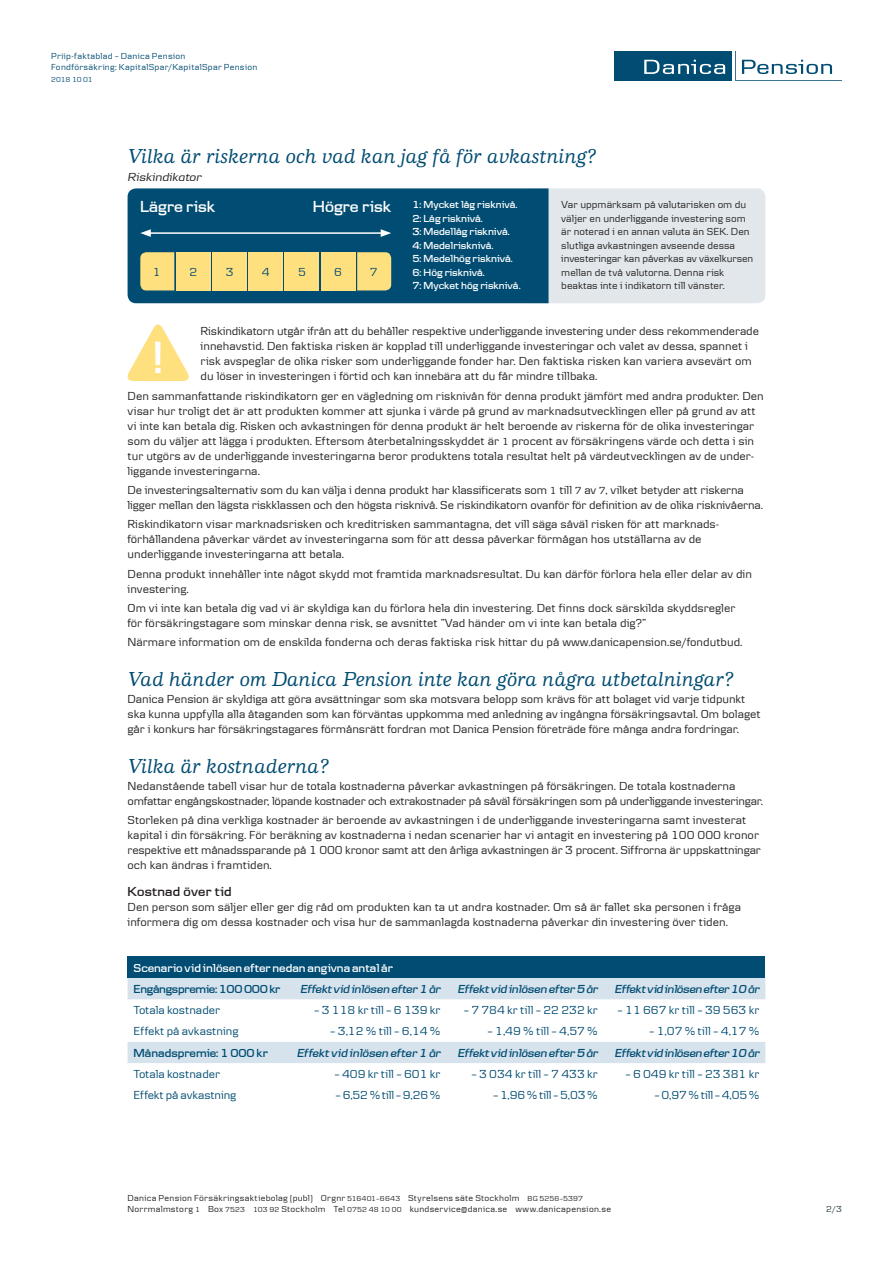
<style>
.page{position:relative;width:893px;height:1263px;background:#fff}
.page>*{position:absolute;margin:0;border:0;box-sizing:border-box;transform-origin:0 0}
.t1{font:700 46.5px "Danske Headline";color:#fff}
.t2{font:italic 500 21px "Danske Human";color:#004c72}
.t3{font:700 16.5px "Danske Headline";color:#fff}
.t4{font:700 13.5px "Danske Headline";letter-spacing:.02em;color:#231f20}
.Brödtext{font:12px/15px "Danske Text";color:#231f20}
.Tabell_Text_Högerstä{font:12px "Danske Text";color:#004c72}
.Brödtext-2{font:12px/15px "Danske Text";letter-spacing:-.02em;color:#231f20}
.Tabell_Underrubrik_Ö{font:italic 700 12px "Danske Text";letter-spacing:-.01em;color:#004c72}
.Tabell_Text_Vänsters{font:12px "Danske Text";color:#004c72}
.Tabell_Rubrik_Vit{font:700 12px "Danske Headline";color:#fff}
.Tabell_Underrubrik_V{font:700 12px "Danske Text";letter-spacing:-.02em;color:#004c72}
.Tabell_Underrubrik_V-2{font:700 12px "Danske Text";color:#004c72}
.t5{font:italic 12px "Danske Headline";letter-spacing:.02em;color:#231f20}
.Brödtext-3{font:10.5px/13.5px "Danske Text";color:#231f20}
.Brödtext-4{font:700 10.5px "Danske Headline";color:#fff}
.t6{font:9px/10.8px "Danske Text";letter-spacing:.025em;color:#231f20}
.t7{font:9px/10.8px "Danske Text";letter-spacing:.025em;color:#004c72}
.t8{font:9px "Danske Text";color:#21353f}
.t9{font:7.5px "Danske Text";letter-spacing:-.02em;color:#004c72}
.s1{font-size:10.5px}
.s2{font-size:7.5px}
</style>
<div class="page">
<div style="left:614px;top:51px;width:118px;height:30px;background:#004c72"></div>
<svg style="left:644px;top:60px;width:81px;height:14px"></svg>
<svg style="left:735px;top:51px;width:107px;height:30px"></svg>
<div style="left:128px;top:957px;width:637px;height:21px;background:#004c72"></div>
<svg style="left:128px;top:978px;width:637px;height:85px"></svg>
<div style="left:521px;top:188px;width:244px;height:115px;background:#e1e7ea;border-radius:9px"></div>
<div style="left:128px;top:188px;width:421px;height:115px;background:#004c72"></div>
<div style="left:140px;top:252px;width:251px;height:38px;background:#ffe07f"></div>
<hr style="left:149px;top:232px;width:234px;height:2px;background:#fff">
<svg style="left:140px;top:229px;width:11px;height:8px"></svg>
<svg style="left:381px;top:229px;width:10px;height:8px"></svg>
<svg style="left:127px;top:324px;width:62px;height:57px"></svg>
<p class="t7" style="left:51px;top:51px;width:208px">Priip-faktablad – Danica Pension<br>Fondförsäkring: KapitalSpar/KapitalSpar Pension</p>
<p class="t9" style="left:51px;top:75px;width:43px">2018 10 01</p>
<h2 class="t2" style="left:128px;top:144px;width:470px">Vilka är riskerna och vad kan jag få för avkastning?</h2>
<h4 class="t5" style="left:128px;top:170px;width:75px">Riskindikator</h4>
<h2 class="t3" style="left:140px;top:197px;width:77px">Lägre risk</h2>
<h2 class="t3" style="left:313px;top:197px;width:80px">Högre risk</h2>
<p class="Brödtext-3" style="left:561px;top:198px;width:194px">Var uppmärksam på valutarisken om du väljer en underliggande investering som är noterad i en annan valuta än SEK. Den slutliga avkastningen avseende dessa investeringar kan påverkas av växelkursen mellan de två valutorna. Denna risk beaktas inte i indikatorn till vänster.</p>
<p class="Brödtext-4" style="left:412px;top:199px;width:106px">1: Mycket låg risknivå.</p>
<p class="Brödtext-4" style="left:412px;top:212px;width:72px">2: Låg risknivå.</p>
<p class="Brödtext-4" style="left:412px;top:226px;width:99px">3: Medellåg risknivå.</p>
<p class="Brödtext-4" style="left:412px;top:239px;width:83px">4: Medelrisknivå.</p>
<p class="Brödtext-4" style="left:412px;top:253px;width:102px">5: Medelhög risknivå.</p>
<p class="Brödtext-4" style="left:412px;top:266px;width:74px">6: Hög risknivå.</p>
<p class="Brödtext-4" style="left:412px;top:280px;width:110px">7: Mycket hög risknivå.</p>
<h2 class="Tabell_Text_Högerstä" style="left:153px;top:265px;width:9px">1</h2>
<h2 class="Tabell_Text_Högerstä" style="left:190px;top:265px;width:9px">2</h2>
<h2 class="Tabell_Text_Högerstä" style="left:226px;top:265px;width:9px">3</h2>
<h2 class="Tabell_Text_Högerstä" style="left:262px;top:265px;width:9px">4</h2>
<h2 class="Tabell_Text_Högerstä" style="left:298px;top:265px;width:9px">5</h2>
<h2 class="Tabell_Text_Högerstä" style="left:334px;top:265px;width:9px">6</h2>
<h2 class="Tabell_Text_Högerstä" style="left:370px;top:265px;width:9px">7</h2>
<p class="Brödtext" style="left:201px;top:324px;width:560px">Riskindikatorn utgår ifrån att du behåller respektive underliggande investering under dess rekommenderade innehavstid. Den faktiska risken är kopplad till underliggande investeringar och valet av dessa, spannet i risk avspeglar de olika risker som underliggande fonder har. Den faktiska risken kan variera avsevärt om du löser in investeringen i förtid och kan innebära att du får mindre tillbaka.</p>
<p class="Brödtext" style="left:128px;top:388px;width:638px">Den sammanfattande riskindikatorn ger en vägledning om risknivån för denna produkt jämfört med andra produkter. Den visar hur troligt det är att produkten kommer att sjunka i värde på grund av marknadsutvecklingen eller på grund av att vi inte kan betala dig. Risken och avkastningen för denna produkt är helt beroende av riskerna för de olika investeringar som du väljer att lägga i produkten. Eftersom återbetalningsskyddet är <span class="s1">1</span> procent av försäkringens värde och detta i sin tur utgörs av de underliggande investeringarna beror produktens totala resultat helt på värdeutvecklingen av de under&shy;liggande investeringarna.</p>
<p class="Brödtext" style="left:128px;top:482px;width:637px">De investeringsalternativ som du kan välja i denna produkt har klassificerats som <span class="s1">1</span> till <span class="s1">7</span> av <span class="s1">7</span>, vilket betyder att riskerna ligger mellan den lägsta riskklassen och den högsta risknivå. Se riskindikatorn ovanför för definition av de olika risknivåerna.</p>
<p class="Brödtext" style="left:128px;top:516px;width:592px">Riskindikatorn visar marknadsrisken och kreditrisken sammantagna, det vill säga såväl risken för att marknads&shy;förhållandena påverkar värdet av investeringarna som för att dessa påverkar förmågan hos utställarna av de underliggande investeringarna att betala.</p>
<p class="Brödtext" style="left:128px;top:566px;width:626px">Denna produkt innehåller inte något skydd mot framtida marknadsresultat. Du kan därför förlora hela eller delar av din investering.</p>
<p class="Brödtext" style="left:128px;top:600px;width:609px">Om vi inte kan betala dig vad vi är skyldiga kan du förlora hela din investering. Det finns dock särskilda skyddsregler för försäkringstagare som minskar denna risk, se avsnittet ”Vad händer om vi inte kan betala dig?”</p>
<p class="Brödtext" style="left:128px;top:634px;width:616px">Närmare information om de enskilda fonderna och deras faktiska risk hittar du på www.danicapension.se/fondutbud.</p>
<h2 class="t2" style="left:128px;top:667px;width:607px">Vad händer om Danica Pension inte kan göra några utbetalningar?</h2>
<p class="Brödtext" style="left:128px;top:691px;width:634px">Danica Pension är skyldiga att göra avsättningar som ska motsvara belopp som krävs för att bolaget vid varje tidpunkt ska kunna uppfylla alla åtaganden som kan förväntas uppkomma med anledning av ingångna försäkringsavtal. Om bolaget går i konkurs har försäkringstagares förmånsrätt fordran mot Danica Pension företräde före många andra fordringar.</p>
<h2 class="t2" style="left:128px;top:754px;width:202px">Vilka är kostnaderna?</h2>
<p class="Brödtext-2" style="left:128px;top:778px;width:637px">Nedanstående tabell visar hur de totala kostnaderna påverkar avkastningen på försäkringen. De totala kostnaderna omfattar engångskostnader, löpande kostnader och extrakostnader på såväl försäkringen som på underliggande investeringar.</p>
<p class="Brödtext" style="left:128px;top:812px;width:635px">Storleken på dina verkliga kostnader är beroende av avkastningen i de underliggande investeringarna samt investerat kapital i din försäkring. För beräkning av kostnaderna i nedan scenarier har vi antagit en investering på 100 000 kronor respektive ett månadssparande på 1 000 kronor samt att den årliga avkastningen är 3 procent. Siffrorna är uppskattningar och kan ändras i framtiden.</p>
<h3 class="t4" style="left:128px;top:883px;width:106px">Kostnad över tid</h3>
<p class="Brödtext" style="left:128px;top:899px;width:615px">Den person som säljer eller ger dig råd om produkten kan ta ut andra kostnader. Om så är fallet ska personen i fråga informera dig om dessa kostnader och visa hur de sammanlagda kostnaderna påverkar din investering över tiden.</p>
<h2 class="t1" style="left:152px;top:331px;width:14px">!</h2>
<p class="Tabell_Rubrik_Vit" style="left:134px;top:961px;width:261px">Scenario vid inlösen efter nedan angivna antal år</p>
<p class="Tabell_Underrubrik_V" style="left:134px;top:982px;width:148px">Engångspremie: 100 000 kr</p>
<p class="Tabell_Underrubrik_Ö" style="left:300px;top:982px;width:142px">Effekt vid inlösen efter 1 år</p>
<p class="Tabell_Underrubrik_Ö" style="left:458px;top:982px;width:142px">Effekt vid inlösen efter 5 år</p>
<p class="Tabell_Underrubrik_Ö" style="left:615px;top:982px;width:146px">Effekt vid inlösen efter 10 år</p>
<p class="Tabell_Text_Vänsters" style="left:134px;top:1003px;width:88px">Totala kostnader</p>
<p class="Tabell_Text_Högerstä" style="left:314px;top:1003px;width:128px">– 3 118 kr till – 6 139 kr</p>
<p class="Tabell_Text_Högerstä" style="left:464px;top:1003px;width:136px">– 7 784 kr till – 22 232 kr</p>
<p class="Tabell_Text_Högerstä" style="left:617px;top:1003px;width:143px">– 11 667 kr till – 39 563 kr</p>
<p class="Tabell_Text_Vänsters" style="left:134px;top:1024px;width:107px">Effekt på avkastning</p>
<p class="Tabell_Text_Högerstä" style="left:330px;top:1024px;width:112px">– 3,12 % till – 6,14 %</p>
<p class="Tabell_Text_Högerstä" style="left:487px;top:1024px;width:112px">– 1,49 % till – 4,57 %</p>
<p class="Tabell_Text_Högerstä" style="left:649px;top:1024px;width:112px">– 1,07 % till – 4,17 %</p>
<p class="Tabell_Underrubrik_V-2" style="left:134px;top:1046px;width:136px">Månadspremie: 1 000 kr</p>
<p class="Tabell_Underrubrik_Ö" style="left:297px;top:1046px;width:145px">Effekt vid inlösen efter 1 år</p>
<p class="Tabell_Underrubrik_Ö" style="left:458px;top:1046px;width:142px">Effekt vid inlösen efter 5 år</p>
<p class="Tabell_Underrubrik_Ö" style="left:615px;top:1046px;width:146px">Effekt vid inlösen efter 10 år</p>
<p class="Tabell_Text_Vänsters" style="left:134px;top:1067px;width:88px">Totala kostnader</p>
<p class="Tabell_Text_Högerstä" style="left:334px;top:1067px;width:108px">– 409 kr till – 601 kr</p>
<p class="Tabell_Text_Högerstä" style="left:472px;top:1067px;width:128px">– 3 034 kr till – 7 433 kr</p>
<p class="Tabell_Text_Högerstä" style="left:625px;top:1067px;width:136px">– 6 049 kr till – 23 381 kr</p>
<p class="Tabell_Text_Vänsters" style="left:134px;top:1088px;width:104px">Effekt på avkastning</p>
<p class="Tabell_Text_Högerstä" style="left:336px;top:1088px;width:106px">– 6,52 % till – 9,26 %</p>
<p class="Tabell_Text_Högerstä" style="left:493px;top:1088px;width:106px">– 1,96 % till – 5,03 %</p>
<p class="Tabell_Text_Högerstä" style="left:654px;top:1088px;width:106px">– 0,97 % till – 4,05 %</p>
<p class="t6" style="left:128px;top:1192px;width:485px">Danica Pension Försäkringsaktiebolag (publ) Orgnr <span class="s2">516401–6643</span> Styrelsens säte Stockholm <span class="s2">BG 5256–5397<br></span>Norrmalmstorg <span class="s2">1</span> Box <span class="s2">7523 103 92</span> Stockholm Tel <span class="s2">0752 48 10 00</span> kundservice@danica.se www.danicapension.se</p>
<p class="t8" style="left:826px;top:1204px;width:17px">2/3</p>
</div>
